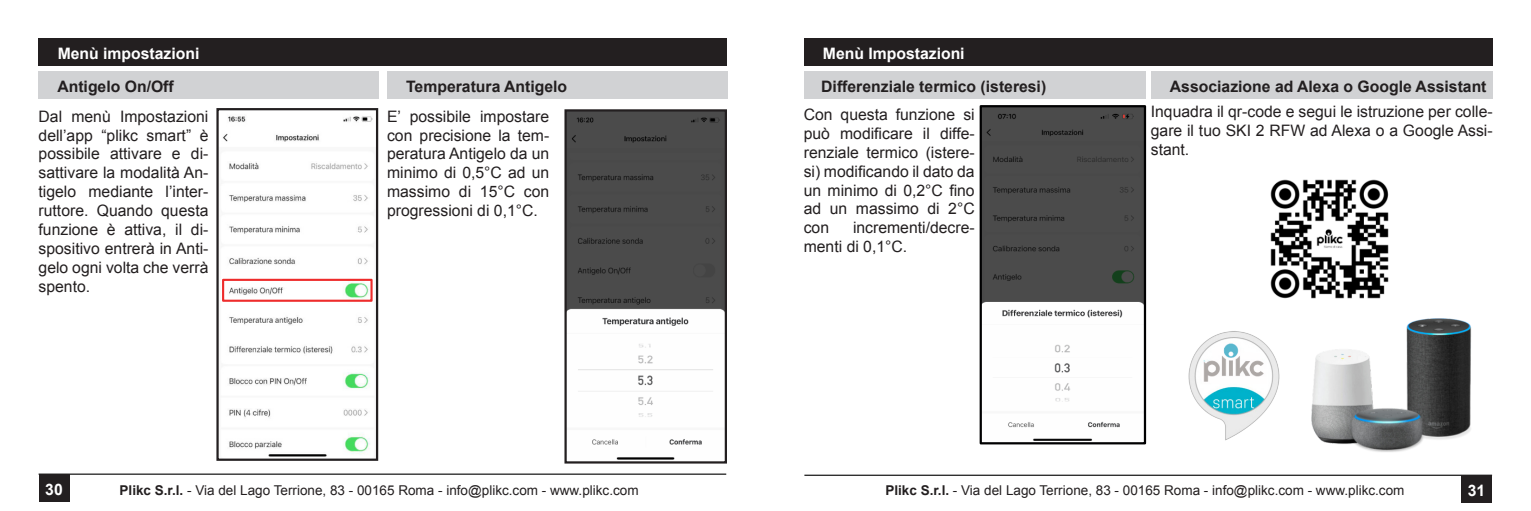
<style>
.page{position:relative;width:1531px;height:511px;background:#fff}
.page>*{position:absolute;margin:0;border:0;box-sizing:border-box;transform-origin:0 0}
.t1{font:15.75px/18.9px "Arial";color:#231f20;text-align:justify}
.t2{font:700 15.75px "Arial";color:#231f20}
.t3{font:700 15.75px "Arial";color:#fff}
.t4{font:13.5px "Arial";color:#231f20}
.s1{font-weight:700}
</style>
<div class="page">
<hr style="left:39px;top:473px;width:687px;height:1px;background:#000">
<div style="left:39px;top:474px;width:31px;height:27px;background:#231f20"></div>
<hr style="left:804px;top:474px;width:688px;height:1px;background:#000">
<div style="left:1461px;top:475px;width:31px;height:27px;background:#231f20"></div>
<img style="left:567px;top:112px;width:157px;height:348px">
<div style="left:564px;top:109px;width:163px;height:354px;border:2px solid #231f20"></div>
<div style="left:39px;top:39px;width:688px;height:27px;background:#231f20"></div>
<div style="left:38px;top:72px;width:340px;height:27px;background:#d1d2d4"></div>
<div style="left:387px;top:72px;width:340px;height:27px;background:#d1d2d4"></div>
<img style="left:222px;top:116px;width:151px;height:341px">
<div style="left:216px;top:108px;width:162px;height:352px;border:2px solid #231f20"></div>
<div style="left:222px;top:278px;width:151px;height:23px;border:2px solid #ee2c2c"></div>
<div style="left:804px;top:39px;width:688px;height:27px;background:#231f20"></div>
<div style="left:804px;top:71px;width:341px;height:27px;background:#d1d2d4"></div>
<div style="left:1151px;top:71px;width:341px;height:27px;background:#d1d2d4"></div>
<img style="left:1188px;top:331px;width:92px;height:110px">
<img style="left:1201px;top:342px;width:65px;height:41px">
<img style="left:1311px;top:318px;width:160px;height:134px">
<img style="left:1270px;top:179px;width:119px;height:120px">
<img style="left:982px;top:108px;width:161px;height:333px">
<div style="left:979px;top:105px;width:167px;height:339px;border:2px solid #000001"></div>
<p class="t3" style="left:58px;top:48px;width:143px">Menù impostazioni</p>
<p class="t2" style="left:57px;top:81px;width:118px">Antigelo On/Off</p>
<p class="t2" style="left:406px;top:81px;width:163px">Temperatura Antigelo</p>
<p class="t1" style="left:39px;top:108px;width:171px">Dal menù Impostazioni dell’app “plikc smart” è possibile attivare e di&shy;sattivare la modalità An&shy;tigelo mediante l’inter&shy;ruttore. Quando questa funzione è attiva, il di&shy;spositivo entrerà in Anti&shy;gelo ogni volta che verrà spento.</p>
<p class="t1" style="left:387px;top:108px;width:164px">E’ possibile impostare con precisione la tem&shy;peratura Antigelo da un minimo di 0,5°C ad un massimo di 15°C con progressioni di 0,1°C.</p>
<p class="t3" style="left:823px;top:48px;width:143px">Menù Impostazioni</p>
<p class="t2" style="left:821px;top:80px;width:226px">Differenziale termico (isteresi)</p>
<p class="t1" style="left:804px;top:106px;width:172px">Con questa funzione si può modificare il diffe&shy;renziale termico (istere&shy;si) modificando il dato da un minimo di 0,2°C fino ad un massimo di 2°C con</p>
<p class="t1" style="left:804px;top:220px;width:172px;text-indent:49px">incrementi/decre&shy;menti di 0,1°C.</p>
<p class="t2" style="left:1170px;top:80px;width:318px">Associazione ad Alexa o Google Assistant</p>
<p class="t1" style="left:1151px;top:104px;width:343px">Inquadra il qr-code e segui le istruzione per colle&shy;gare il tuo SKI 2 RFW ad Alexa o a Google Assi&shy;stant.</p>
<p class="t3" style="left:45px;top:483px;width:19px">30</p>
<p class="t4" style="left:120px;top:484px;width:520px"><span class="s1">Plikc S.r.l.</span> - Via del Lago Terrione, 83 - 00165 Roma - info@plikc.com - www.plikc.com</p>
<p class="t4" style="left:885px;top:484px;width:520px"><span class="s1">Plikc S.r.l.</span> - Via del Lago Terrione, 83 - 00165 Roma - info@plikc.com - www.plikc.com</p>
<p class="t3" style="left:1468px;top:484px;width:19px">31</p>
</div>
